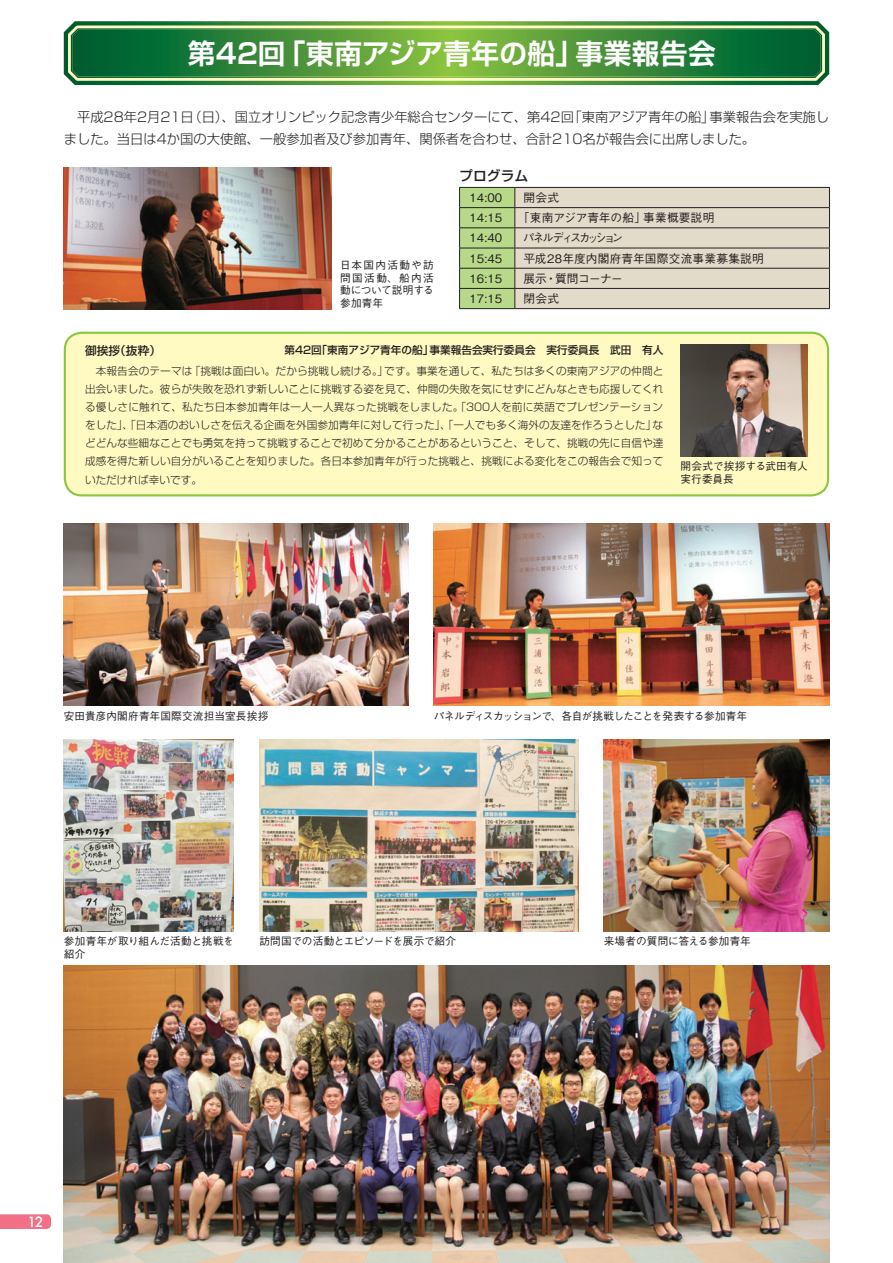
<style>
.page{position:relative;width:893px;height:1263px;background:#fff}
.page>*{position:absolute;margin:0;border:0;box-sizing:border-box;transform-origin:0 0}
.t1{font:700 27.6px "Shin Go Pro De";letter-spacing:.01em;color:#fff}
.t2{font:500 13.8px "Shin Go Pro";color:#231f20}
.t3{font:500 13.8px "Futura";color:#fff}
.t4{font:300 13.35px/21.3px "Shin Go Pro";color:#231f20}
.t5{font:500 11.7px "Gothic BBB Pro";color:#231f20}
.t6{font:500 11.7px "Gothic BBB Pro";letter-spacing:.02em;color:#231f20}
.t7{font:500 11.7px "Gothic BBB Pro";letter-spacing:-.205em;color:#231f20;scale:.95 1}
.t8{font:500 11.7px "Gothic BBB Pro";letter-spacing:-.045em;color:#231f20}
.t9{font:500 11.7px "Shin Go Pro";color:#231f20}
.t10{font:300 10.65px/18px "Shin Go Pro";letter-spacing:.01em;color:#231f20;text-align:justify}
.t11{font:500 10.65px/12.8px "Gothic BBB Pro";color:#231f20}
.t12{font:500 10.65px "Shin Go Pro";color:#231f20}
.t13{font:500 10.65px "Gothic BBB Pro";letter-spacing:-.055em;color:#231f20}
.t14{font:500 10.65px "Gothic BBB Pro";letter-spacing:.02em;color:#231f20}
.t15{font:500 10.65px "Gothic BBB Pro";letter-spacing:-.03em;color:#231f20}
</style>
<div class="page">
<svg style="left:0;top:1214px;width:51px;height:15px"></svg>
<img style="left:64px;top:168px;width:268px;height:141px">
<div style="left:65px;top:333px;width:763px;height:162px;background:#fffac1;border-radius:17px"></div>
<div style="left:64px;top:332px;width:765px;height:164px;border:2px solid #8bc63e;border-radius:17px"></div>
<svg style="left:459px;top:187px;width:371px;height:121px;background:#d2d0b6"></svg>
<hr style="left:459px;top:308px;width:56px;height:1px;background:#231f20">
<hr style="left:515px;top:308px;width:315px;height:1px;background:#231f20">
<img style="left:434px;top:523px;width:395px;height:183px">
<img style="left:64px;top:523px;width:344px;height:183px">
<img style="left:64px;top:740px;width:170px;height:191px">
<img style="left:259px;top:740px;width:319px;height:191px">
<img style="left:604px;top:740px;width:225px;height:191px">
<img style="left:64px;top:965px;width:765px;height:298px">
<img style="left:680px;top:344px;width:128px;height:112px">
<svg style="left:63px;top:21px;width:767px;height:65px;background:#5e9f5b"></svg>
<svg style="left:68px;top:26px;width:757px;height:55px;background:#4f9647"></svg>
<h1 class="t1" style="left:188px;top:31px;width:529px">第42回「東南アジア青年の船」事業報告会</h1>
<p class="t4" style="left:64px;top:105px;width:767px">　平成28年2月21日（日）、国立オリンピック記念青少年総合センターにて、第42回「東南アジア青年の船」事業報告会を実施しました。当日は4か国の大使館、一般参加者及び参加青年、関係者を合わせ、合計210名が報告会に出席しました。</p>
<p class="t11" style="left:340px;top:257px;width:95px;text-align:justify">日本国内活動や訪問国活動、船内活動について説明する参加青年</p>
<p class="t2" style="left:459px;top:165px;width:71px">プログラム</p>
<p class="t5" style="left:470px;top:188px;width:34px">14:00</p>
<p class="t5" style="left:523px;top:188px;width:37px">開会式</p>
<p class="t5" style="left:470px;top:208px;width:34px">14:15</p>
<p class="t5" style="left:518px;top:208px;width:198px">「東南アジア青年の船」事業概要説明</p>
<p class="t5" style="left:470px;top:229px;width:34px">14:40</p>
<p class="t7" style="left:523px;top:229px;width:107px">パネルディスカッション</p>
<p class="t5" style="left:470px;top:249px;width:34px">15:45</p>
<p class="t6" style="left:523px;top:249px;width:242px">平成28年度内閣府青年国際交流事業募集説明</p>
<p class="t5" style="left:470px;top:269px;width:34px">16:15</p>
<p class="t8" style="left:523px;top:269px;width:101px">展示・質問コーナー</p>
<p class="t5" style="left:470px;top:289px;width:34px">17:15</p>
<p class="t5" style="left:523px;top:289px;width:37px">閉会式</p>
<p class="t9" style="left:85px;top:341px;width:78px">御挨拶（抜粋）</p>
<p class="t12" style="left:284px;top:342px;width:380px">第42回「東南アジア青年の船」事業報告会実行委員会　実行委員長　武田　有人</p>
<p class="t10" style="left:85px;top:361px;width:580px">　本報告会のテーマは「挑戦は面白い。だから挑戦し続ける。」です。事業を通して、私たちは多くの東南アジアの仲間と出会いました。彼らが失敗を恐れず新しいことに挑戦する姿を見て、仲間の失敗を気にせずにどんなときも応援してくれる優しさに触れて、私たち日本参加青年は一人一人異なった挑戦をしました。「300人を前に英語でプレゼンテーションをした」、「日本酒のおいしさを伝える企画を外国参加青年に対して行った」、「一人でも多く海外の友達を作ろうとした」などどんな些細なことでも勇気を持って挑戦することで初めて分かることがあるということ、そして、挑戦の先に自信や達成感を得た新しい自分がいることを知りました。各日本参加青年が行った挑戦と、挑戦による変化をこの報告会で知っていただければ幸いです。</p>
<p class="t11" style="left:680px;top:458px;width:129px">開会式で挨拶する武田有人実行委員長</p>
<p class="t14" style="left:64px;top:707px;width:206px">安田貴彦内閣府青年国際交流担当室長挨拶</p>
<p class="t13" style="left:434px;top:707px;width:315px">パネルディスカッションで、各自が挑戦したことを発表する参加青年</p>
<p class="t11" style="left:64px;top:933px;width:172px">参加青年が取り組んだ活動と挑戦を紹介</p>
<p class="t15" style="left:259px;top:932px;width:198px">訪問国での活動とエピソードを展示で紹介</p>
<p class="t11" style="left:604px;top:933px;width:149px">来場者の質問に答える参加青年</p>
<p class="t3" style="left:28px;top:1212px;width:17px">12</p>
</div>
